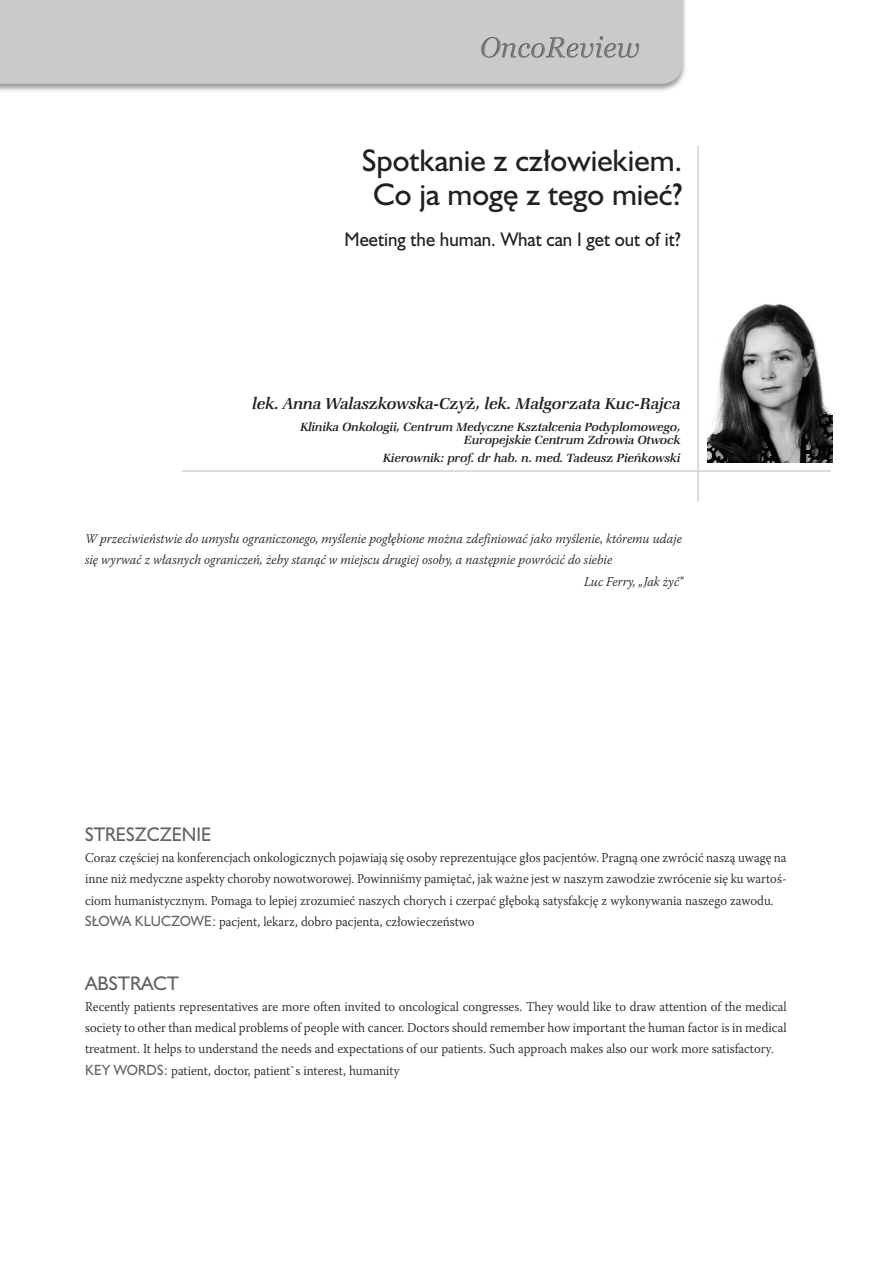
<style>
.page{position:relative;width:893px;height:1263px;background:#fff}
.page>*{position:absolute;margin:0;border:0;box-sizing:border-box;transform-origin:0 0}
.t1{font:28.5px/34.2px "Humanst 521 PL";color:#231f20;text-align:center}
.t2{font:italic 18px "Zapf Book Md PL";color:#231f20;scale:.95 1}
.t3{font:18px "Humanst 521 PL";color:#231f20;scale:.95 1}
.t4{font:18px "Humanst 521 PL";color:#636366;scale:.95 1}
.t5{font:18px "Humanst 521 PL";color:#636366}
.t6{font:300 13.5px/21.3px "Warnock Pro";color:#231f20;scale:.95 1}
.t7{font:italic 300 13.5px "Warnock Pro";color:#231f20;scale:.95 1}
.t8{font:italic 13.5px/13.5px "Zapf Book Md PL";color:#231f20;text-align:right;scale:.95 1}
.s1{font-family:"Humanst 521 PL";font-weight:400;color:#636366}
</style>
<div class="page">
<hr style="left:182px;top:470px;width:649px;height:2px;background:#d1d2d4">
<hr style="left:697px;top:145px;width:2px;height:357px;background:#d1d2d4">
<img style="left:0;top:0;width:686px;height:91px">
<img style="left:707px;top:304px;width:126px;height:158px">
<h1 class="t1" style="left:362px;top:143px;width:322px">Spotkanie z człowiekiem.<br>Co ja mogę z tego mieć?</h1>
<h2 class="t3" style="left:345px;top:227px;width:355px">Meeting the human. What can I get out of it?</h2>
<h2 class="t2" style="left:252px;top:393px;width:452px">lek. Anna Walaszkowska-Czyż, lek. Małgorzata Kuc-Rajca</h2>
<p class="t8" style="left:300px;top:420px;width:402px">Klinika Onkologii, Centrum Medyczne Kształcenia Podyplomowego,<br>Europejskie Centrum Zdrowia Otwock</p>
<p class="t8" style="left:383px;top:451px;width:315px">Kierownik: prof. dr hab. n. med. Tadeusz Pieńkowski</p>
<p class="t7" style="left:85px;top:530px;width:630px">W przeciwieństwie do umysłu ograniczonego, myślenie pogłębione można zdefiniować jako myślenie, któremu udaje</p>
<p class="t7" style="left:85px;top:552px;width:557px">się wyrwać z własnych ograniczeń, żeby stanąć w miejscu drugiej osoby, a następnie powrócić do siebie</p>
<p class="t7" style="left:584px;top:573px;width:106px">Luc Ferry, „Jak żyć”</p>
<h2 class="t4" style="left:85px;top:822px;width:135px">Streszczeni e</h2>
<p class="t6" style="left:85px;top:847px;width:740px">Coraz częściej na konferencjach onkologicznych pojawiają się osoby reprezentujące głos pacjentów. Pragną one zwrócić naszą uwagę na inne niż medyczne aspekty choroby nowotworowej. Powinniśmy pamiętać, jak ważne jest w naszym zawodzie zwrócenie się ku wartoś&shy;ciom humanistycznym. Pomaga to lepiej zrozumieć naszych chorych i czerpać głęboką satysfakcję z wykonywania naszego zawodu.<br><span class="s1">Słowa kluczowe:</span> pacjent, lekarz, dobro pacjenta, człowieczeństwo</p>
<h2 class="t5" style="left:85px;top:970px;width:96px">Abstract</h2>
<p class="t6" style="left:85px;top:995px;width:740px">Recently patients representatives are more often invited to oncological congresses. They would like to draw attention of the medical society to other than medical problems of people with cancer. Doctors should remember how important the human factor is in medical treatment. It helps to understand the needs and expectations of our patients. Such approach makes also our work more satisfactory.<br><span class="s1">Key words :</span> patient, doctor, patient`s interest, humanity</p>
</div>
